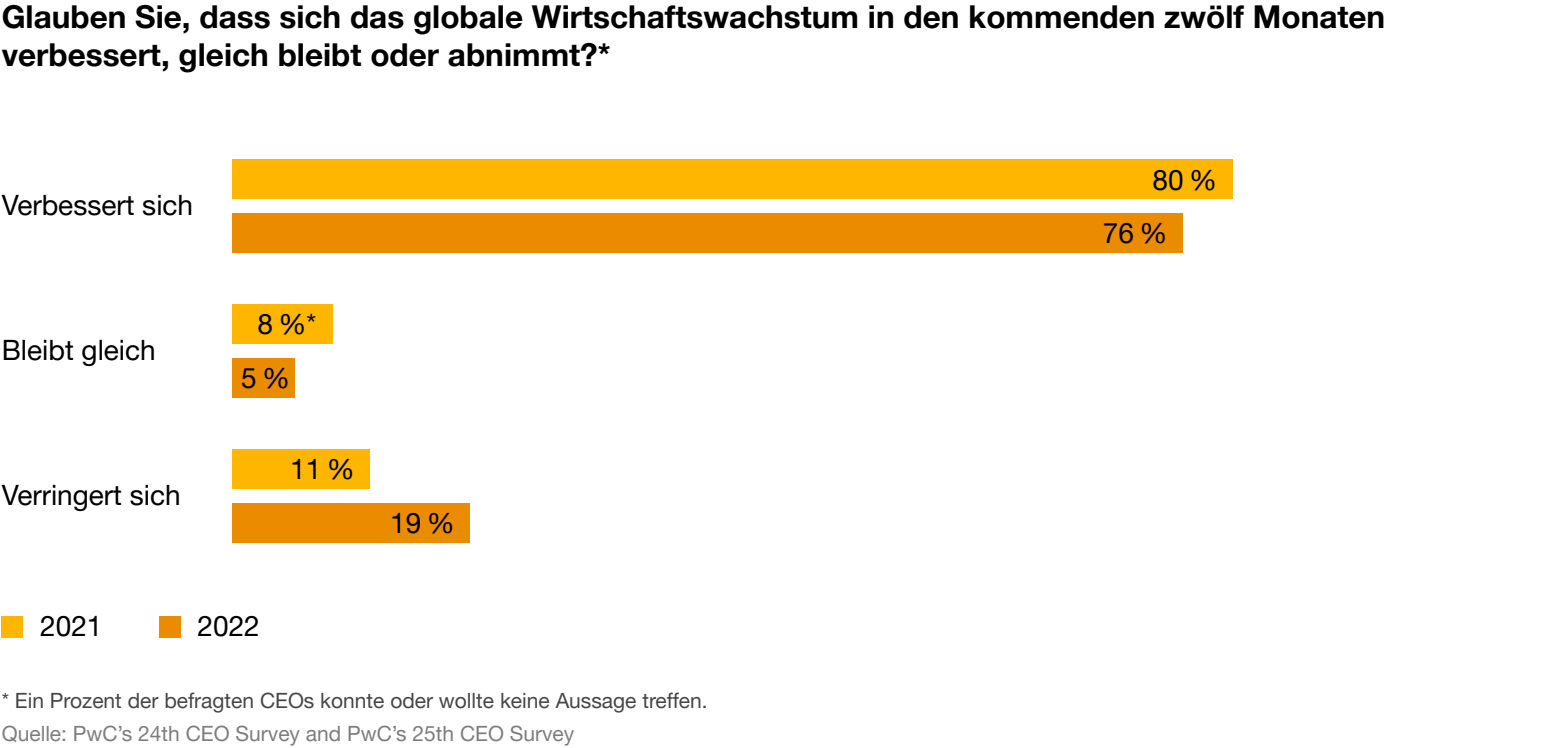
<style>
.page{position:relative;width:1549px;height:748px;background:#fff}
.page>*{position:absolute;margin:0;border:0;box-sizing:border-box;transform-origin:0 0}
.t1{font:700 31.5px/37.8px "Helvetica Neue LT Pro";color:#000}
.t2{font:28px/53.7px "Helvetica Neue LT Pro";color:#000}
.t3{font:21px "Helvetica Neue LT Pro";color:#464646}
.t4{font:21px "Helvetica Neue LT Pro";color:#7d7d7d}
</style>
<div class="page">
<div style="left:2px;top:616px;width:21px;height:21px;background:#ffb600"></div>
<div style="left:159px;top:616px;width:21px;height:21px;background:#eb8c00"></div>
<div style="left:232px;top:504px;width:238px;height:39px;background:#eb8c00"></div>
<div style="left:232px;top:449px;width:138px;height:39px;background:#ffb600"></div>
<div style="left:232px;top:159px;width:1001px;height:39px;background:#ffb600"></div>
<div style="left:232px;top:214px;width:951px;height:39px;background:#eb8c00"></div>
<div style="left:232px;top:304px;width:100px;height:39px;background:#ffb600"></div>
<div style="left:232px;top:359px;width:63px;height:39px;background:#eb8c00"></div>
<p class="t1" style="left:2px;top:-3px;width:1385px">Glauben Sie, dass sich das globale Wirtschaftswachstum in den kommenden zwölf Monaten verbessert, gleich bleibt oder abnimmt?*</p>
<p class="t2" style="left:2px;top:178px;width:193px">Verbessert sich</p>
<p class="t2" style="left:2px;top:323px;width:156px">Bleibt gleich</p>
<p class="t2" style="left:2px;top:468px;width:180px">Verringert sich</p>
<p class="t2" style="left:241px;top:296px;width:77px;line-height:54.8px;text-indent:16px">8 %*<br>5 %</p>
<p class="t2" style="left:290px;top:442px;width:66px">11 %</p>
<p class="t2" style="left:40px;top:599px;width:64px">2021</p>
<p class="t2" style="left:198px;top:599px;width:64px">2022</p>
<p class="t2" style="left:390px;top:495px;width:66px">19 %</p>
<p class="t3" style="left:2px;top:687px;width:707px">* Ein Prozent der befragten CEOs konnte oder wollte keine Aussage treffen.</p>
<p class="t4" style="left:2px;top:720px;width:574px">Quelle: PwC’s 24th CEO Survey and PwC’s 25th CEO Survey</p>
<p class="t2" style="left:1103px;top:152px;width:116px;text-indent:50px">80 %<br>76 %</p>
</div>
